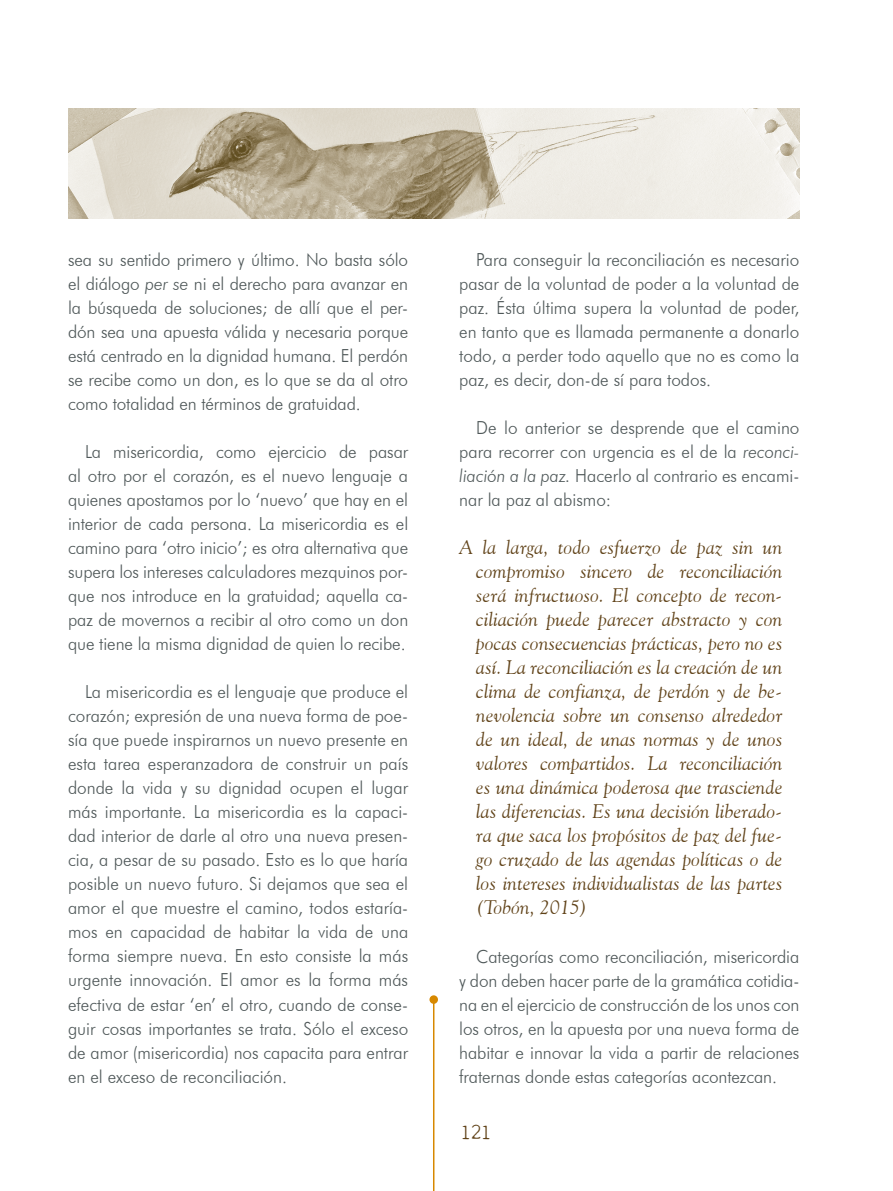
<style>
.page{position:relative;width:893px;height:1191px;background:#fff}
.page>*{position:absolute;margin:0;border:0;box-sizing:border-box;transform-origin:0 0}
.t1{font:21px "My type of font";color:#604218}
._01c_Texto_Corrido_T{font:italic 19.5px/24px "Goudy Old Style BT";letter-spacing:.015em;color:#604218;text-align:justify}
._01a_Texto_Corrido{font:300 18px/24px "Futura BT";letter-spacing:-.005em;color:#4e5758;text-align:justify;scale:.95 1}
.s1{font-style:italic}
</style>
<div class="page">
<hr style="left:433px;top:999px;width:1px;height:192px;background:#d78800">
<div style="left:429px;top:995px;width:9px;height:8px;background:#d78800;border-radius:50%"></div>
<img style="left:68px;top:108px;width:731px;height:110px">
<p class="_01a_Texto_Corrido" style="left:68px;top:248px;width:360px">sea su sentido primero y último. No basta sólo el diálogo <span class="s1">per se</span> ni el derecho para avanzar en la búsqueda de soluciones; de allí que el per&shy;dón sea una apuesta válida y necesaria porque está centrado en la dignidad humana. El perdón se recibe como un don, es lo que se da al otro como totalidad en términos de gratuidad.</p>
<p class="_01a_Texto_Corrido" style="left:68px;top:440px;width:360px;text-indent:17px">La misericordia, como ejercicio de pasar al otro por el corazón, es el nuevo lenguaje a quienes apostamos por lo ‘nuevo’ que hay en el interior de cada persona. La misericordia es el camino para ‘otro inicio’; es otra alternativa que supera los intereses calculadores mezquinos por&shy;que nos introduce en la gratuidad; aquella ca&shy;paz de movernos a recibir al otro como un don que tiene la misma dignidad de quien lo recibe.</p>
<p class="_01a_Texto_Corrido" style="left:68px;top:680px;width:360px;text-indent:17px">La misericordia es el lenguaje que produce el corazón; expresión de una nueva forma de poe&shy;sía que puede inspirarnos un nuevo presente en esta tarea esperanzadora de construir un país donde la vida y su dignidad ocupen el lugar más importante. La misericordia es la capaci&shy;dad interior de darle al otro una nueva presen&shy;cia, a pesar de su pasado. Esto es lo que haría posible un nuevo futuro. Si dejamos que sea el amor el que muestre el camino, todos estaría&shy;mos en capacidad de habitar la vida de una forma siempre nueva. En esto consiste la más urgente innovación. El amor es la forma más efectiva de estar ‘en’ el otro, cuando de conse&shy;guir cosas importantes se trata. Sólo el exceso de amor (misericordia) nos capacita para entrar en el exceso de reconciliación.</p>
<p class="_01a_Texto_Corrido" style="left:459px;top:248px;width:360px;text-indent:17px">Para conseguir la reconciliación es necesario pasar de la voluntad de poder a la voluntad de paz. Ésta última supera la voluntad de poder, en tanto que es llamada permanente a donarlo todo, a perder todo aquello que no es como la paz, es decir, don-de sí para todos.</p>
<p class="_01a_Texto_Corrido" style="left:459px;top:416px;width:360px;text-indent:17px">De lo anterior se desprende que el camino para recorrer con urgencia es el de la <span class="s1">reconci&shy;liación a la paz.</span> Hacerlo al contrario es encami&shy;nar la paz al abismo:</p>
<p class="_01c_Texto_Corrido_T" style="left:476px;top:535px;width:308px;text-indent:-17px">A la larga, todo esfuerzo de paz sin un compromiso sincero de reconciliación será infructuoso. El concepto de recon&shy;ciliación puede parecer abstracto y con pocas consecuencias prácticas, pero no es así. La reconciliación es la creación de un clima de confianza, de perdón y de be&shy;nevolencia sobre un consenso alrededor de un ideal, de unas normas y de unos valores compartidos. La reconciliación es una dinámica poderosa que trasciende las diferencias. Es una decisión liberado&shy;ra que saca los propósitos de paz del fue&shy;go cruzado de las agendas políticas o de los intereses individualistas de las partes (Tobón, 2015)</p>
<p class="_01a_Texto_Corrido" style="left:459px;top:944px;width:360px;text-indent:17px">Categorías como reconciliación, misericordia y don deben hacer parte de la gramática cotidia&shy;na en el ejercicio de construcción de los unos con los otros, en la apuesta por una nueva forma de habitar e innovar la vida a partir de relaciones fraternas donde estas categorías acontezcan.</p>
<p class="t1" style="left:461px;top:1119px;width:31px">121</p>
</div>
